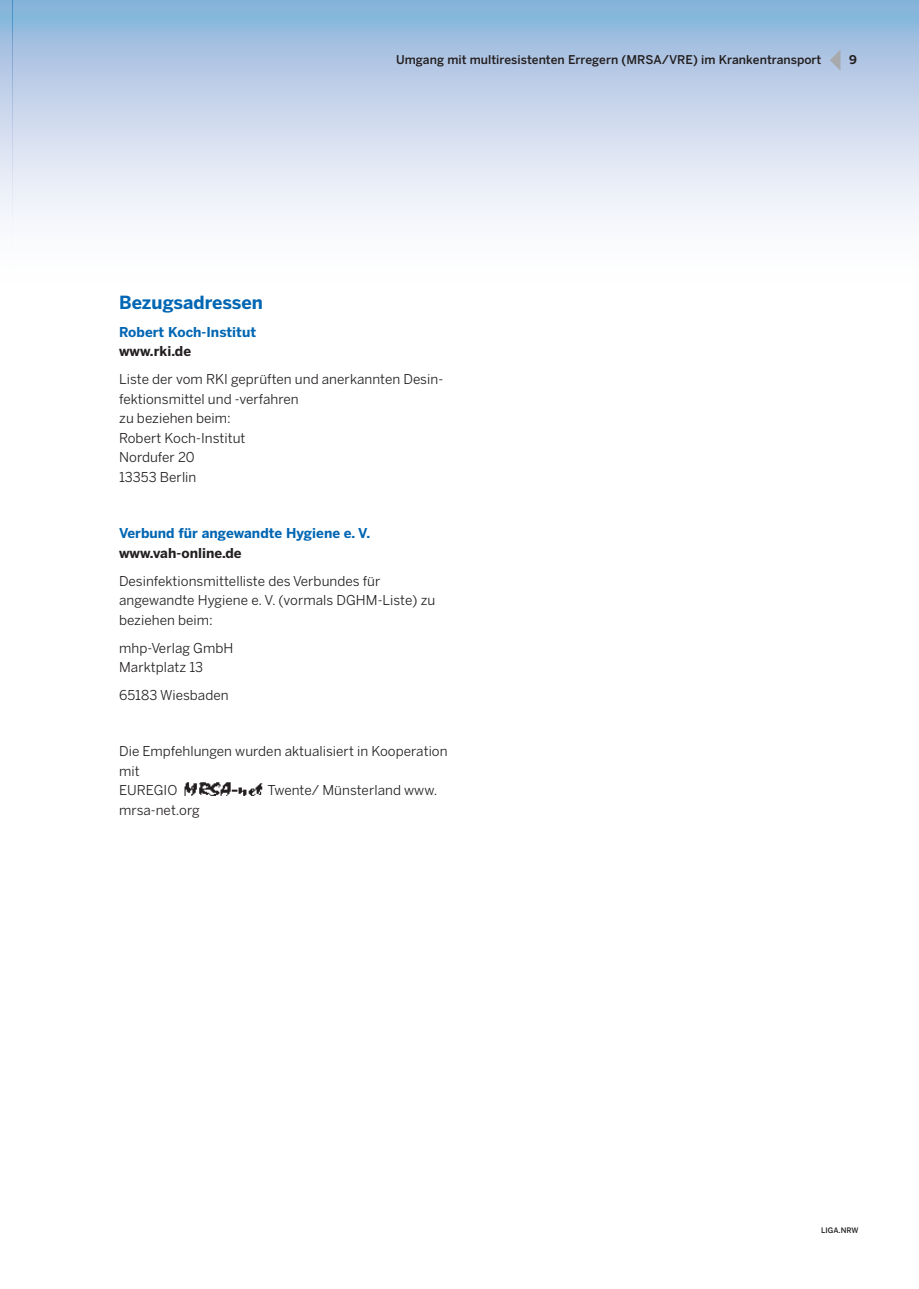
<style>
.page{position:relative;width:919px;height:1289px;background:#fff}
.page>*{position:absolute;margin:0;border:0;box-sizing:border-box;transform-origin:0 0}
.t1{font:700 18px "Benton Sans";letter-spacing:-.005em;color:#0166b3}
.t2{font:13.5px/19.5px "Benton Sans";letter-spacing:.005em;color:#231f20}
.t3{font:700 13.5px "Benton Sans";letter-spacing:.005em;color:#0166b3}
.t4{font:700 13.5px "Benton Sans";letter-spacing:.005em;color:#231f20}
.t5{font:500 12px "Benton Sans";color:#231f20}
.t6{font:700 12px "Benton Sans";color:#231f20}
.t7{font:500 7.5px "Benton Sans";letter-spacing:.005em;color:#231f20}
</style>
<div class="page">
<svg style="left:0;top:0;width:13px;height:236px;background:#c5d6eb"></svg>
<svg style="left:13px;top:0;width:905px;height:220px;background:#c4d5eb"></svg>
<svg style="left:829px;top:50px;width:11px;height:21px"></svg>
<img style="left:184px;top:782px;width:79px;height:14px">
<p class="t5" style="left:396px;top:53px;width:426px">Umgang mit multiresistenten Erregern (MRSA/VRE) im Krankentransport</p>
<p class="t6" style="left:849px;top:53px;width:9px">9</p>
<h1 class="t1" style="left:119px;top:291px;width:145px">Bezugsadressen</h1>
<p class="t3" style="left:119px;top:324px;width:139px">Robert Koch-Institut</p>
<p class="t4" style="left:119px;top:343px;width:74px">www.rki.de</p>
<p class="t2" style="left:119px;top:369px;width:325px">Liste der vom RKI geprüften und anerkannten Desin&shy;fektionsmittel und -verfahren<br>zu beziehen beim:<br>Robert Koch-Institut<br>Nordufer 20<br>13353 Berlin</p>
<p class="t3" style="left:119px;top:525px;width:252px">Verbund für angewandte Hygiene e. V.</p>
<p class="t4" style="left:119px;top:544px;width:124px">www.vah-online.de</p>
<p class="t2" style="left:119px;top:570px;width:318px">Desinfektionsmittelliste des Verbundes für angewandte Hygiene e. V. (vormals DGHM-Liste) zu beziehen beim:</p>
<p class="t2" style="left:119px;top:637px;width:116px">mhp-Verlag GmbH<br>Marktplatz 13</p>
<p class="t2" style="left:119px;top:685px;width:111px">65183 Wiesbaden</p>
<p class="t2" style="left:119px;top:741px;width:330px">Die Empfehlungen wurden aktualisiert in Kooperation mit<br>EUREGIO</p>
<p class="t2" style="left:267px;top:780px;width:171px">Twente/ Münsterland www.</p>
<p class="t2" style="left:119px;top:799px;width:82px">mrsa-net.org</p>
<p class="t7" style="left:821px;top:1225px;width:39px">LIGA.NRW</p>
</div>
